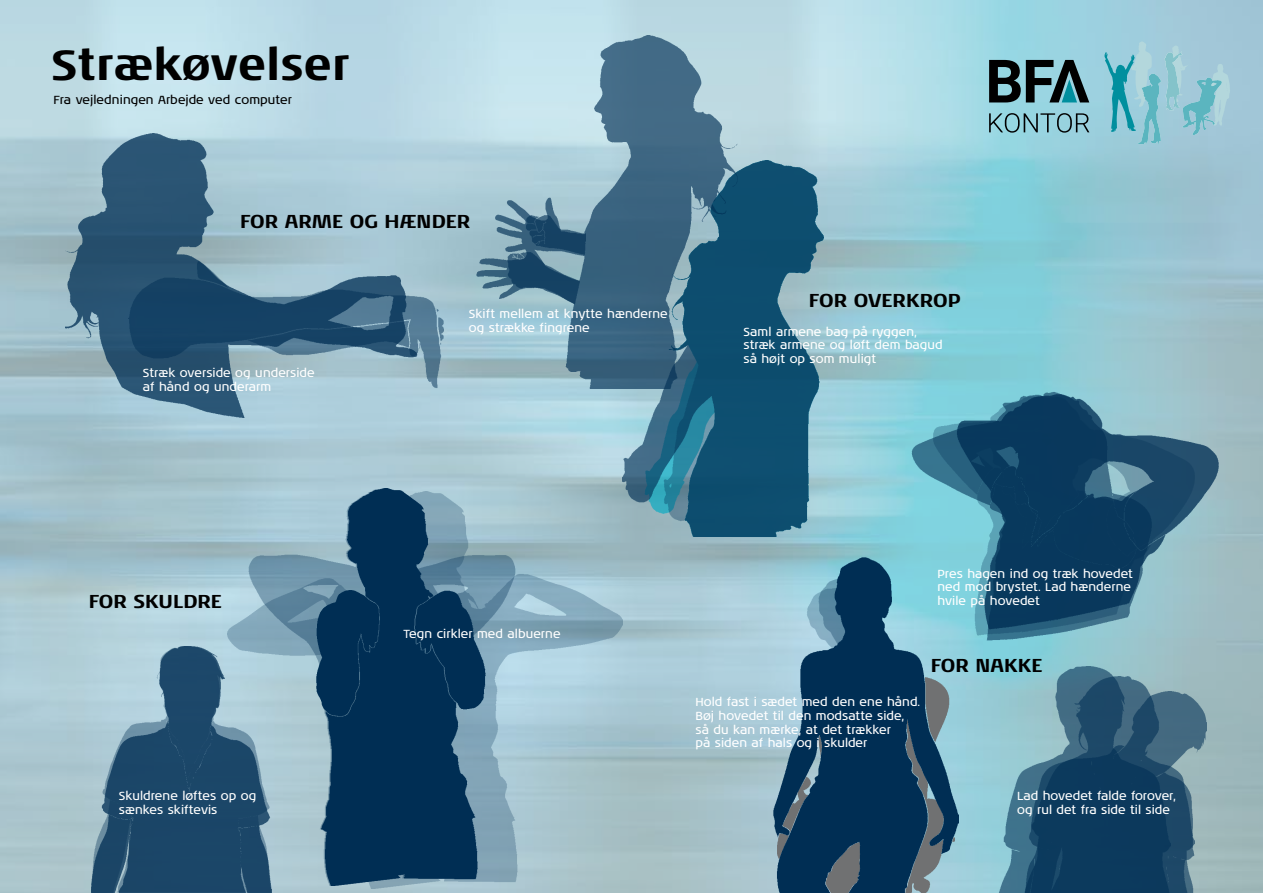
<style>
.page{position:relative;width:1263px;height:893px;background:#fff}
.page>*{position:absolute;margin:0;border:0;box-sizing:border-box;transform-origin:0 0}
.t1{font:700 43.2px "Noa LT Std";color:#000}
.t2{font:700 19.2px "Noa LT Std";color:#000}
.t3{font:12px/13.8px "Noa LT Std";color:#fff}
.t4{font:12px "Noa LT Std";letter-spacing:.005em;color:#000}
</style>
<div class="page">
<img style="left:0;top:0;width:1263px;height:893px">
<img style="left:622px;top:161px;width:202px;height:375px">
<img style="left:474px;top:36px;width:275px;height:352px">
<img style="left:469px;top:200px;width:117px;height:121px">
<img style="left:271px;top:491px;width:351px;height:398px">
<img style="left:186px;top:488px;width:395px;height:398px">
<img style="left:306px;top:488px;width:189px;height:398px">
<img style="left:92px;top:647px;width:179px;height:246px">
<img style="left:908px;top:384px;width:253px;height:267px">
<img style="left:1201px;top:381px;width:28px;height:262px">
<img style="left:933px;top:381px;width:268px;height:267px">
<img style="left:999px;top:666px;width:172px;height:227px">
<img style="left:1022px;top:677px;width:172px;height:15px">
<img style="left:1022px;top:692px;width:184px;height:201px">
<img style="left:768px;top:678px;width:5px;height:215px">
<img style="left:773px;top:558px;width:186px;height:335px">
<img style="left:65px;top:134px;width:367px;height:283px">
<img style="left:129px;top:262px;width:314px;height:129px">
<svg style="left:989px;top:60px;width:100px;height:42px;background:#416066"></svg>
<svg style="left:989px;top:113px;width:100px;height:20px;background:#75a4ad"></svg>
<svg style="left:1104px;top:41px;width:126px;height:103px;background:#8dc5d2"></svg>
<h1 class="t1" style="left:51px;top:39px;width:301px">STRÆKØVELSER</h1>
<p class="t4" style="left:54px;top:92px;width:240px">Fra vejledningen Arbejde ved computer</p>
<h2 class="t2" style="left:240px;top:210px;width:232px">FOR ARME OG HÆNDER</h2>
<p class="t3" style="left:143px;top:367px;width:173px">Stræk overside og underside af hånd og underarm</p>
<p class="t3" style="left:469px;top:307px;width:200px">Skift mellem at knytte hænderne og strække fingrene</p>
<h2 class="t2" style="left:809px;top:288px;width:153px">FOR OVERKROP</h2>
<p class="t3" style="left:743px;top:325px;width:201px">Saml armene bag på ryggen, stræk armene og løft dem bagud så højt op som muligt</p>
<h2 class="t2" style="left:89px;top:589px;width:135px">FOR SKULDRE</h2>
<p class="t3" style="left:119px;top:790px;width:139px">Skuldrene løftes op og sænkes skiftevis</p>
<p class="t3" style="left:403px;top:627px;width:159px">Tegn cirkler med albuerne</p>
<p class="t3" style="left:937px;top:567px;width:197px">Pres hagen ind og træk hovedet ned mod brystet. Lad hænderne hvile på hovedet</p>
<p class="t3" style="left:696px;top:695px;width:226px">Hold fast i sædet med den ene hånd.<br>Bøj hovedet til den modsatte side, så du kan mærke, at det trækker<br>på siden af hals og i skulder</p>
<h2 class="t2" style="left:931px;top:653px;width:113px">FOR NAKKE</h2>
<p class="t3" style="left:1017px;top:790px;width:160px">Lad hovedet falde forover, og rul det fra side til side</p>
</div>
